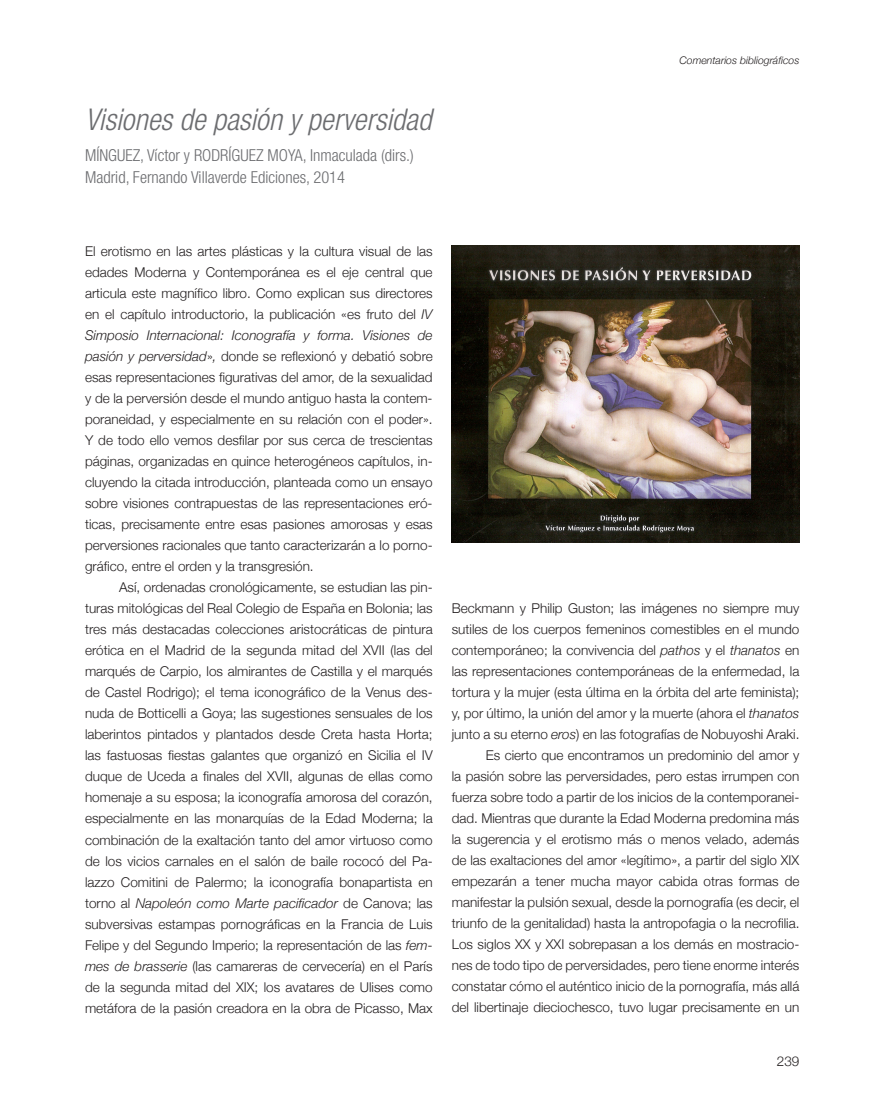
<style>
.page{position:relative;width:893px;height:1106px;background:#fff}
.page>*{position:absolute;margin:0;border:0;box-sizing:border-box;transform-origin:0 0}
.t1{font:italic 300 condensed 30px "Helvetica Neue";color:#6c6d70}
.t2{font:300 condensed 16.5px/22.5px "Helvetica Neue";color:#6c6d70}
.t3{font:300 13.5px/21px "Helvetica Neue";color:#231f20;text-align:justify}
.t4{font:italic 300 10.5px "Helvetica Neue";color:#231f20}
.s1{font-style:italic}
</style>
<div class="page">
<img style="left:452px;top:245px;width:347px;height:297px">
<h1 class="t1" style="left:85px;top:102px;width:348px">Visiones de pasión y perversidad</h1>
<p class="t2" style="left:85px;top:144px;width:330px">MÍNGUEZ, Víctor y RODRÍGUEZ MOYA, Inmaculada (dirs.)<br>Madrid, Fernando Villaverde Ediciones, 2014</p>
<p class="t4" style="left:679px;top:52px;width:121px">Comentarios bibliográficos</p>
<p class="t3" style="left:85px;top:240px;width:349px">El erotismo en las artes plásticas y la cultura visual de las edades Moderna y Contemporánea es el eje central que articula este magnífico libro. Como explican sus directores en el capítulo introductorio, la publicación «es fruto del <span class="s1">IV Simposio Internacional: Iconografía y forma. Visiones de pasión y perversidad</span>»<span class="s1">,</span> donde se reflexionó y debatió sobre esas representaciones figurativas del amor, de la sexualidad y de la perversión desde el mundo antiguo hasta la contem&shy;poraneidad, y especialmente en su relación con el poder».<br>Y de todo ello vemos desfilar por sus cerca de trescientas páginas, organizadas en quince heterogéneos capítulos, in&shy;cluyendo la citada introducción, planteada como un ensayo sobre visiones contrapuestas de las representaciones eró&shy;ticas, precisamente entre esas pasiones amorosas y esas perversiones racionales que tanto caracterizarán a lo porno&shy;gráfico, entre el orden y la transgresión.</p>
<p class="t3" style="left:85px;top:576px;width:349px;text-indent:34px">Así, ordenadas cronológicamente, se estudian las pin&shy;turas mitológicas del Real Colegio de España en Bolonia; las tres más destacadas colecciones aristocráticas de pintura erótica en el Madrid de la segunda mitad del XVII (las del marqués de Carpio, los almirantes de Castilla y el marqués de Castel Rodrigo); el tema iconográfico de la Venus des&shy;nuda de Botticelli a Goya; las sugestiones sensuales de los laberintos pintados y plantados desde Creta hasta Horta; las fastuosas fiestas galantes que organizó en Sicilia el IV duque de Uceda a finales del XVII, algunas de ellas como homenaje a su esposa; la iconografía amorosa del corazón, especialmente en las monarquías de la Edad Moderna; la combinación de la exaltación tanto del amor virtuoso como de los vicios carnales en el salón de baile rococó del Pa&shy;lazzo Comitini de Palermo; la iconografía bonapartista en torno al <span class="s1">Napoleón como Marte pacificador</span> de Canova; las subversivas estampas pornográficas en la Francia de Luis Felipe y del Segundo Imperio; la representación de las <span class="s1">fem&shy;mes de brasserie</span> (las camareras de cervecería) en el París de la segunda mitad del XIX; los avatares de Ulises como metáfora de la pasión creadora en la obra de Picasso, Max</p>
<p class="t3" style="left:452px;top:597px;width:349px;text-align:right">Beckmann y Philip Guston; las imágenes no siempre muy sutiles de los cuerpos femeninos comestibles en el mundo contemporáneo; la convivencia del <span class="s1">pathos</span> y el <span class="s1">thanatos</span> en las representaciones contemporáneas de la enfermedad, la tortura y la mujer (esta última en la órbita del arte feminista); y, por último, la unión del amor y la muerte (ahora el <span class="s1">thanatos </span>junto a su eterno <span class="s1">eros</span>) en las fotografías de Nobuyoshi Araki.<br>Es cierto que encontramos un predominio del amor y<br>la pasión sobre las perversidades, pero estas irrumpen con fuerza sobre todo a partir de los inicios de la contemporanei&shy;dad. Mientras que durante la Edad Moderna predomina más la sugerencia y el erotismo más o menos velado, además de las exaltaciones del amor «legítimo», a partir del siglo XIX empezarán a tener mucha mayor cabida otras formas de manifestar la pulsión sexual, desde la pornografía (es decir, el triunfo de la genitalidad) hasta la antropofagia o la necrofilia.<br>Los siglos XX y XXI sobrepasan a los demás en mostracio&shy;nes de todo tipo de perversidades, pero tiene enorme interés constatar cómo el auténtico inicio de la pornografía, más allá del libertinaje dieciochesco, tuvo lugar precisamente en un</p>
<p class="t3" style="left:777px;top:1049px;width:24px">239</p>
</div>
